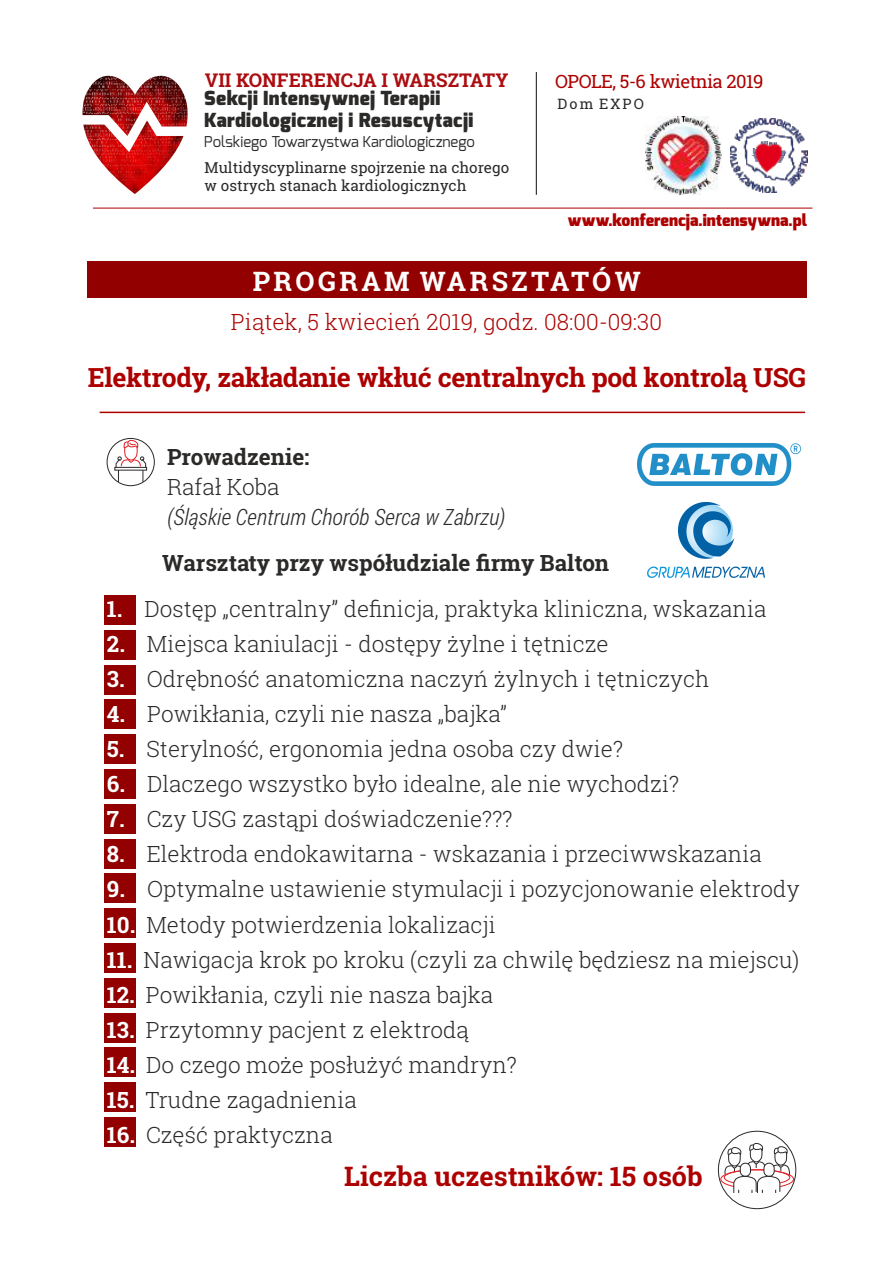
<style>
.page{position:relative;width:893px;height:1263px;background:#fff}
.page>*{position:absolute;margin:0;border:0;box-sizing:border-box;transform-origin:0 0}
.t1{font:700 27px "Roboto Slab";color:#ad0101}
.t2{font:700 27px "Roboto Slab";letter-spacing:.125em;color:#fefefe}
.t3{font:700 26.55px "Roboto Slab";letter-spacing:-.015em;color:#ad0101}
.t4{font:300 22.5px "Roboto Slab";color:#2b2a29}
.t5{font:700 22.5px "Roboto Slab";color:#2b2a29}
.t6{font:300 22.5px "Roboto Slab";color:#ad0101}
.t7{font:italic 300 22.5px "Roboto Condensed";color:#2b2a29}
.t8{font:900 19.35px "Exo";letter-spacing:.02em;color:#2b2a29}
.t9{font:700 19.05px "Roboto Slab";color:#ab0d10}
.t10{font:18.3px "Roboto Slab";letter-spacing:-.03em;color:#ad0101}
.t11{font:900 16.2px "Exo";color:#ad0101}
.t12{font:15.15px/17.5px "Roboto Slab";color:#2b2a29}
.t13{font:15px "Exo";color:#2b2a29}
.t14{font:14.4px "Roboto Slab";letter-spacing:.145em;color:#2b2a29}
.s1{font-weight:700;color:#fefefe}
</style>
<div class="page">
<div style="left:87px;top:261px;width:720px;height:37px;background:#920000"></div>
<svg style="left:107px;top:438px;width:48px;height:48px"></svg>
<div style="left:114px;top:467px;width:33px;height:3px;border:1px solid #2b2a29"></div>
<svg style="left:115px;top:440px;width:31px;height:42px"></svg>
<div style="left:718px;top:1131px;width:78px;height:78px;background:#fefefe;border:1px solid #2b2a29;border-radius:50%"></div>
<div style="left:720px;top:1169px;width:74px;height:20px;border:1px solid #e31e24;border-radius:50%"></div>
<svg style="left:724px;top:1143px;width:66px;height:51px"></svg>
<img style="left:731px;top:119px;width:76px;height:73px">
<img style="left:646px;top:117px;width:76px;height:77px">
<hr style="left:536px;top:72px;width:1px;height:123px;background:#2b2a29">
<hr style="left:93px;top:208px;width:719px;height:1px;background:#ad0101">
<img style="left:82px;top:75px;width:106px;height:119px">
<hr style="left:100px;top:412px;width:705px;height:1px;background:#ad0101">
<div style="left:104px;top:595px;width:32px;height:30px;background:#920000"></div>
<div style="left:104px;top:630px;width:32px;height:30px;background:#920000"></div>
<div style="left:104px;top:665px;width:32px;height:29px;background:#920000"></div>
<img style="left:637px;top:443px;width:163px;height:42px">
<div style="left:104px;top:699px;width:32px;height:30px;background:#920000"></div>
<div style="left:104px;top:734px;width:32px;height:30px;background:#920000"></div>
<div style="left:104px;top:769px;width:32px;height:30px;background:#920000"></div>
<div style="left:104px;top:804px;width:32px;height:30px;background:#920000"></div>
<div style="left:104px;top:839px;width:32px;height:29px;background:#920000"></div>
<div style="left:104px;top:873px;width:32px;height:30px;background:#920000"></div>
<div style="left:104px;top:908px;width:32px;height:30px;background:#920000"></div>
<div style="left:104px;top:943px;width:32px;height:30px;background:#920000"></div>
<div style="left:104px;top:978px;width:32px;height:30px;background:#920000"></div>
<div style="left:104px;top:1013px;width:32px;height:29px;background:#920000"></div>
<div style="left:104px;top:1047px;width:32px;height:30px;background:#920000"></div>
<div style="left:104px;top:1082px;width:32px;height:30px;background:#920000"></div>
<div style="left:104px;top:1117px;width:32px;height:30px;background:#920000"></div>
<img style="left:647px;top:503px;width:117px;height:74px">
<p class="t9" style="left:205px;top:67px;width:305px">VII KONFERENCJA I WARSZTATY</p>
<p class="t10" style="left:555px;top:68px;width:210px">OPOLE, 5-6 kwietnia 2019</p>
<p class="t8" style="left:204px;top:86px;width:238px">Sekcji Intensywnej Terapii</p>
<p class="t14" style="left:557px;top:94px;width:88px">Dom EXPO</p>
<p class="t8" style="left:204px;top:107px;width:271px">Kardiologicznej i Resuscytacji</p>
<p class="t13" style="left:204px;top:132px;width:272px">Polskiego Towarzystwa Kardiologicznego</p>
<p class="t12" style="left:205px;top:159px;width:306px">Multidyscyplinarne spojrzenie na chorego w ostrych stanach kardiologicznych</p>
<p class="t11" style="left:568px;top:210px;width:241px">www.konferencja.intensywna.pl</p>
<p class="t2" style="left:253px;top:262px;width:390px">PROGRAM WARSZTATÓW</p>
<p class="t6" style="left:231px;top:307px;width:433px">Piątek, 5 kwiecień 2019, godz. 08:00-09:30</p>
<p class="t3" style="left:88px;top:359px;width:719px">Elektrody, zakładanie wkłuć centralnych pod kontrolą USG</p>
<p class="t5" style="left:167px;top:442px;width:144px">Prowadzenie:</p>
<p class="t4" style="left:167px;top:471px;width:114px">Rafał Koba</p>
<p class="t7" style="left:167px;top:501px;width:340px">(Śląskie Centrum Chorób Serca w Zabrzu)</p>
<p class="t5" style="left:162px;top:548px;width:448px">Warsztaty przy współudziale firmy Balton</p>
<p class="t4" style="left:107px;top:593px;width:661px"><span class="s1">1.</span> Dostęp „centralny” definicja, praktyka kliniczna, wskazania</p>
<p class="t4" style="left:107px;top:628px;width:503px"><span class="s1">2.</span> Miejsca kaniulacji - dostępy żylne i tętnicze</p>
<p class="t4" style="left:107px;top:663px;width:604px"><span class="s1">3.</span> Odrębność anatomiczna naczyń żylnych i tętniczych</p>
<p class="t4" style="left:107px;top:698px;width:402px"><span class="s1">4.</span> Powikłania, czyli nie nasza „bajka”</p>
<p class="t4" style="left:107px;top:733px;width:518px"><span class="s1">5.</span> Sterylność, ergonomia jedna osoba czy dwie?</p>
<p class="t4" style="left:107px;top:769px;width:574px"><span class="s1">6.</span> Dlaczego wszystko było idealne, ale nie wychodzi?</p>
<p class="t4" style="left:107px;top:804px;width:407px"><span class="s1">7.</span> Czy USG zastąpi doświadczenie???</p>
<p class="t4" style="left:107px;top:839px;width:656px"><span class="s1">8.</span> Elektroda endokawitarna - wskazania i przeciwwskazania</p>
<p class="t4" style="left:107px;top:874px;width:694px"><span class="s1">9.</span> Optymalne ustawienie stymulacji i pozycjonowanie elektrody</p>
<p class="t4" style="left:107px;top:909px;width:390px"><span class="s1">10.</span> Metody potwierdzenia lokalizacji</p>
<p class="t4" style="left:107px;top:944px;width:694px"><span class="s1">11.</span> Nawigacja krok po kroku (czyli za chwilę będziesz na miejscu)</p>
<p class="t4" style="left:107px;top:979px;width:388px"><span class="s1">12.</span> Powikłania, czyli nie nasza bajka</p>
<p class="t4" style="left:107px;top:1014px;width:364px"><span class="s1">13.</span> Przytomny pacjent z elektrodą</p>
<p class="t4" style="left:107px;top:1049px;width:412px"><span class="s1">14.</span> Do czego może posłużyć mandryn?</p>
<p class="t4" style="left:107px;top:1084px;width:251px"><span class="s1">15.</span> Trudne zagadnienia</p>
<p class="t4" style="left:107px;top:1119px;width:227px"><span class="s1">16.</span> Część praktyczna</p>
<p class="t1" style="left:344px;top:1157px;width:360px">Liczba uczestników: 15 osób</p>
</div>
